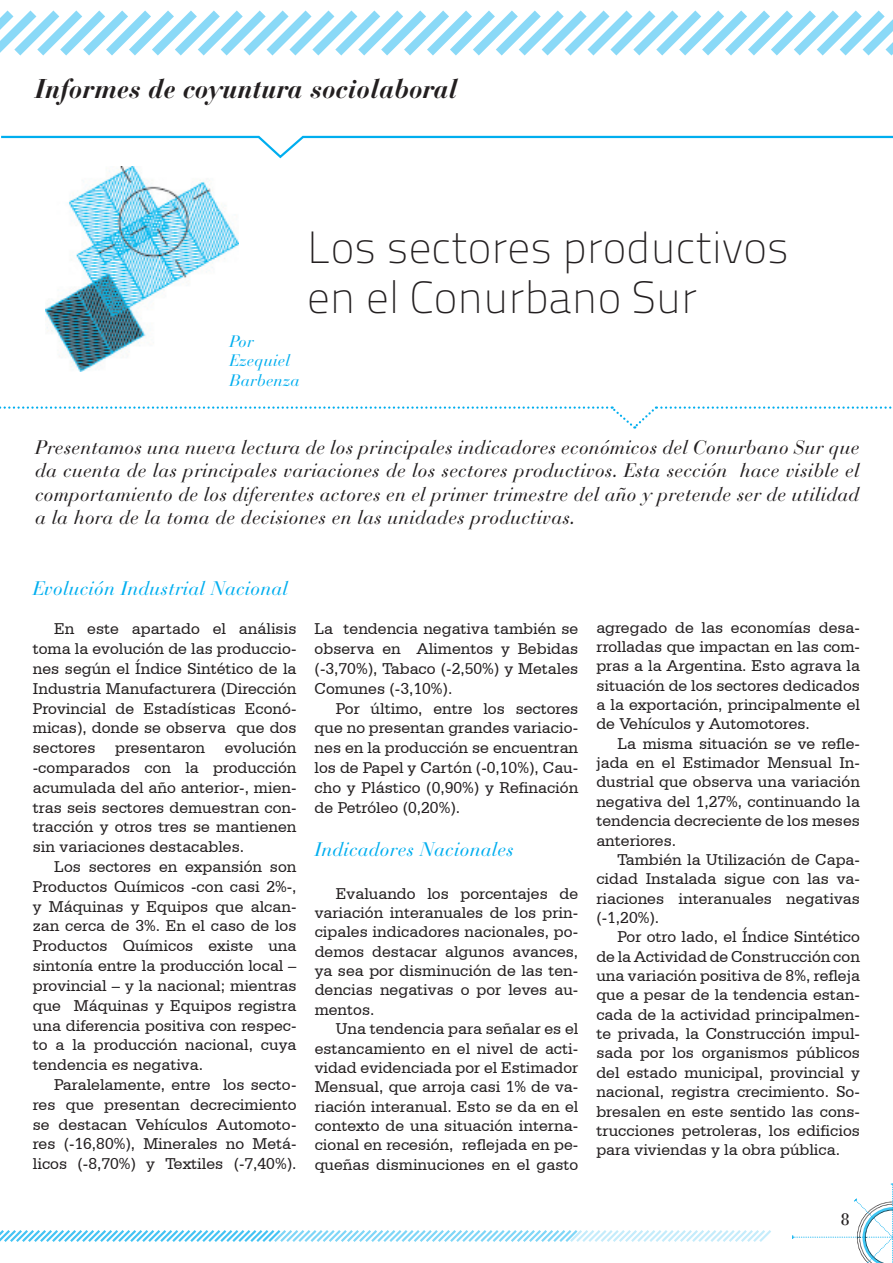
<style>
.page{position:relative;width:893px;height:1263px;background:#fff}
.page>*{position:absolute;margin:0;border:0;box-sizing:border-box;transform-origin:0 0}
.t1{font:100 45px/49.5px "Titillium Text 22 L";color:#231f20}
.t2{font:italic 700 27px "Bauer Bodoni Std";color:#231f20}
.t3{font:italic 19.5px/23.4px "Bauer Bodoni Std";letter-spacing:.01em;color:#231f20;text-align:justify}
.t4{font:italic 19.5px "Bauer Bodoni Std";letter-spacing:.01em;color:#00aeef}
.t5{font:18px "Bodoni";color:#231f20}
.t6{font:16.5px/19.4px "Serifa BT";color:#231f20;text-align:justify}
.t7{font:italic 16.5px/19.8px "Bauer Bodoni Std";letter-spacing:.01em;color:#00aeef}
</style>
<div class="page">
<svg style="left:1px;top:135px;width:892px;height:24px"></svg>
<svg style="left:0;top:10px;width:893px;height:46px"></svg>
<svg style="left:792px;top:1184px;width:101px;height:79px"></svg>
<svg style="left:0;top:1230px;width:771px;height:12px"></svg>
<svg style="left:0;top:406px;width:892px;height:23px"></svg>
<img style="left:46px;top:167px;width:192px;height:204px">
<h2 class="t2" style="left:35px;top:72px;width:424px">Informes de coyuntura sociolaboral</h2>
<p class="t7" style="left:230px;top:331px;width:71px">Por<br>Ezequiel<br>Barbenza</p>
<h1 class="t1" style="left:307px;top:220px;width:483px">Los sectores productivos en el Conurbano Sur</h1>
<p class="t3" style="left:35px;top:436px;width:826px">Presentamos una nueva lectura de los principales indicadores económicos del Conurbano Sur que da cuenta de las principales variaciones de los sectores productivos. Esta sección hace visible el comportamiento de los diferentes actores en el primer trimestre del año y pretende ser de utilidad a la hora de la toma de decisiones en las unidades productivas.</p>
<p class="t4" style="left:33px;top:576px;width:257px">Evolución Industrial Nacional</p>
<p class="t6" style="left:33px;top:619px;width:265px;line-height:19.8px;text-indent:21px">En este apartado el análisis toma la evolución de las produccio&shy;nes según el Índice Sintético de la Industria Manufacturera (Dirección Provincial de Estadísticas Econó&shy;micas), donde se observa que dos sectores presentaron evolución -comparados con la producción acumulada del año anterior-, mien&shy;tras seis sectores demuestran con&shy;tracción y otros tres se mantienen sin variaciones destacables.</p>
<p class="t6" style="left:33px;top:856px;width:265px;line-height:19.8px;text-indent:21px">Los sectores en expansión son Productos Químicos -con casi 2%-, y Máquinas y Equipos que alcan&shy;zan cerca de 3%. En el caso de los Productos Químicos existe una sintonía entre la producción local – provincial – y la nacional; mientras que Máquinas y Equipos registra una diferencia positiva con respec&shy;to a la producción nacional, cuya tendencia es negativa.</p>
<p class="t6" style="left:33px;top:1074px;width:265px;line-height:19.8px;text-indent:21px">Paralelamente, entre los secto&shy;res que presentan decrecimiento se destacan Vehículos Automoto&shy;res (-16,80%), Minerales no Metá&shy;licos (-8,70%) y Textiles (-7,40%).</p>
<p class="t6" style="left:315px;top:619px;width:265px;line-height:19.8px">La tendencia negativa también se observa en Alimentos y Bebidas (-3,70%), Tabaco (-2,50%) y Metales Comunes (-3,10%).</p>
<p class="t6" style="left:315px;top:698px;width:265px;line-height:19.8px;text-indent:21px">Por último, entre los sectores que no presentan grandes variacio&shy;nes en la producción se encuentran los de Papel y Cartón (-0,10%), Cau&shy;cho y Plástico (0,90%) y Refinación de Petróleo (0,20%).</p>
<p class="t4" style="left:315px;top:837px;width:201px">Indicadores Nacionales</p>
<p class="t6" style="left:315px;top:883px;width:265px;text-indent:21px">Evaluando los porcentajes de variación interanuales de los prin&shy;cipales indicadores nacionales, po&shy;demos destacar algunos avances, ya sea por disminución de las ten&shy;dencias negativas o por leves au&shy;mentos.</p>
<p class="t6" style="left:315px;top:1019px;width:265px;text-indent:21px">Una tendencia para señalar es el estancamiento en el nivel de acti&shy;vidad evidenciada por el Estimador Mensual, que arroja casi 1% de va&shy;riación interanual. Esto se da en el contexto de una situación interna&shy;cional en recesión, reflejada en pe&shy;queñas disminuciones en el gasto</p>
<p class="t6" style="left:596px;top:617px;width:265px">agregado de las economías desa&shy;rrolladas que impactan en las com&shy;pras a la Argentina. Esto agrava la situación de los sectores dedicados a la exportación, principalmente el de Vehículos y Automotores.</p>
<p class="t6" style="left:596px;top:733px;width:265px;text-indent:21px">La misma situación se ve refle&shy;jada en el Estimador Mensual In&shy;dustrial que observa una variación negativa del 1,27%, continuando la tendencia decreciente de los meses anteriores.</p>
<p class="t6" style="left:596px;top:849px;width:265px;text-indent:21px">También la Utilización de Capa&shy;cidad Instalada sigue con las va&shy;riaciones interanuales negativas (-1,20%).</p>
<p class="t6" style="left:596px;top:927px;width:265px;text-indent:21px">Por otro lado, el Índice Sintético de la Actividad de Construcción con una variación positiva de 8%, refleja que a pesar de la tendencia estan&shy;cada de la actividad principalmen&shy;te privada, la Construcción impul&shy;sada por los organismos públicos del estado municipal, provincial y nacional, registra crecimiento. So&shy;bresalen en este sentido las cons&shy;trucciones petroleras, los edificios para viviendas y la obra pública.</p>
<p class="t5" style="left:841px;top:1208px;width:10px">8</p>
</div>
